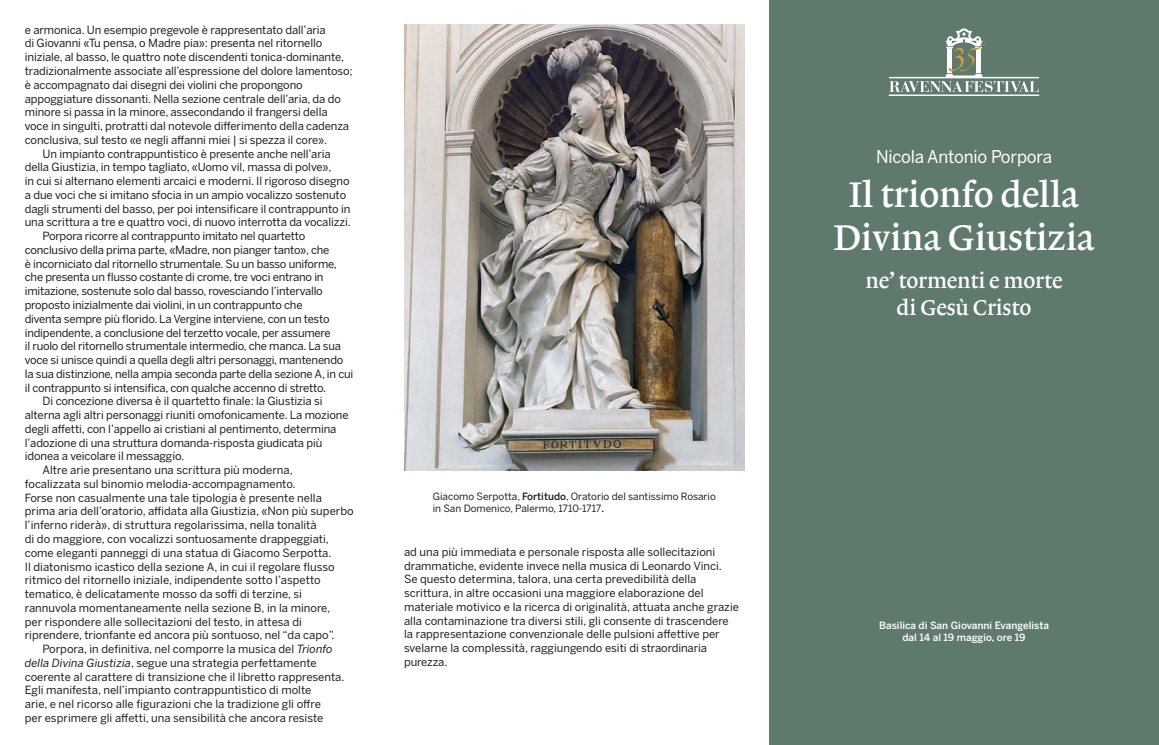
<style>
.page{position:relative;width:1159px;height:745px;background:#fff}
.page>*{position:absolute;margin:0;border:0;box-sizing:border-box;transform-origin:0 0}
.t1{font:37.5px/43.8px "Lexicon No 1 Roman B";letter-spacing:-.01em;color:#fff;text-align:center;scale:.96 1}
.t2{font:22.5px/27px "Lexicon No 1 Roman B";letter-spacing:-.01em;color:#fff;text-align:center;scale:.96 1}
.t3{font:17.5px "Benton Sans";letter-spacing:-.01em;color:#fff;scale:.96 1}
.t4{font:11.25px/13.8px "Benton Sans";letter-spacing:-.01em;color:#231f20}
.t5{font:10px/12px "Benton Sans";color:#231f20}
.t6{font:500 10px/12px "Benton Sans";color:#fff;text-align:center}
.s1{font-style:italic}
.s2{font-weight:500}
</style>
<div class="page">
<div style="left:769px;top:0;width:390px;height:744px;background:#5f7a6d"></div>
<svg style="left:889px;top:28px;width:150px;height:68px"></svg>
<img style="left:404px;top:25px;width:340px;height:445px">
<p class="t4" style="left:25px;top:23px;width:302px">e armonica. Un esempio pregevole è rappresentato dall’aria</p>
<p class="t4" style="left:25px;top:36px;width:299px">di Giovanni «Tu pensa, o Madre pia»: presenta nel ritornello</p>
<p class="t4" style="left:25px;top:50px;width:321px">iniziale, al basso, le quattro note discendenti tonica-dominante,</p>
<p class="t4" style="left:25px;top:64px;width:329px">tradizionalmente associate all’espressione del dolore lamentoso;</p>
<p class="t4" style="left:25px;top:78px;width:279px">è accompagnato dai disegni dei violini che propongono</p>
<p class="t4" style="left:25px;top:91px;width:318px">appoggiature dissonanti. Nella sezione centrale dell’aria, da do</p>
<p class="t4" style="left:25px;top:105px;width:304px">minore si passa in la minore, assecondando il frangersi della</p>
<p class="t4" style="left:25px;top:119px;width:326px">voce in singulti, protratti dal notevole differimento della cadenza</p>
<p class="t4" style="left:25px;top:133px;width:304px">conclusiva, sul testo «e negli affanni miei | si spezza il core».</p>
<p class="t4" style="left:43px;top:146px;width:290px">Un impianto contrappuntistico è presente anche nell’aria</p>
<p class="t4" style="left:25px;top:160px;width:308px">della Giustizia, in tempo tagliato, «Uomo vil, massa di polve»,</p>
<p class="t4" style="left:25px;top:174px;width:326px">in cui si alternano elementi arcaici e moderni. Il rigoroso disegno</p>
<p class="t4" style="left:25px;top:188px;width:323px">a due voci che si imitano sfocia in un ampio vocalizzo sostenuto</p>
<p class="t4" style="left:25px;top:201px;width:327px">dagli strumenti del basso, per poi intensificare il contrappunto in</p>
<p class="t4" style="left:25px;top:215px;width:327px">una scrittura a tre e quattro voci, di nuovo interrotta da vocalizzi.</p>
<p class="t4" style="left:43px;top:229px;width:264px">Porpora ricorre al contrappunto imitato nel quartetto</p>
<p class="t4" style="left:25px;top:243px;width:306px">conclusivo della prima parte, «Madre, non pianger tanto», che</p>
<p class="t4" style="left:25px;top:256px;width:314px">è incorniciato dal ritornello strumentale. Su un basso uniforme,</p>
<p class="t4" style="left:25px;top:270px;width:300px">che presenta un flusso costante di crome, tre voci entrano in</p>
<p class="t4" style="left:25px;top:284px;width:299px">imitazione, sostenute solo dal basso, rovesciando l’intervallo</p>
<p class="t4" style="left:25px;top:298px;width:279px">proposto inizialmente dai violini, in un contrappunto che</p>
<p class="t4" style="left:25px;top:311px;width:306px">diventa sempre più florido. La Vergine interviene, con un testo</p>
<p class="t4" style="left:25px;top:325px;width:307px">indipendente, a conclusione del terzetto vocale, per assumere</p>
<p class="t4" style="left:25px;top:339px;width:318px">il ruolo del ritornello strumentale intermedio, che manca. La sua</p>
<p class="t4" style="left:25px;top:352px;width:320px">voce si unisce quindi a quella degli altri personaggi, mantenendo</p>
<p class="t4" style="left:25px;top:366px;width:330px">la sua distinzione, nella ampia seconda parte della sezione A, in cui</p>
<p class="t4" style="left:25px;top:380px;width:303px">il contrappunto si intensifica, con qualche accenno di stretto.</p>
<p class="t4" style="left:43px;top:394px;width:281px">Di concezione diversa è il quartetto finale: la Giustizia si</p>
<p class="t4" style="left:25px;top:407px;width:325px">alterna agli altri personaggi riuniti omofonicamente. La mozione</p>
<p class="t4" style="left:25px;top:421px;width:313px">degli affetti, con l’appello ai cristiani al pentimento, determina</p>
<p class="t4" style="left:25px;top:435px;width:299px">l’adozione di una struttura domanda-risposta giudicata più</p>
<p class="t4" style="left:25px;top:449px;width:161px">idonea a veicolare il messaggio.</p>
<p class="t4" style="left:43px;top:462px;width:252px">Altre arie presentano una scrittura più moderna,</p>
<p class="t4" style="left:25px;top:476px;width:272px">focalizzata sul binomio melodia-accompagnamento.</p>
<p class="t4" style="left:25px;top:490px;width:299px">Forse non casualmente una tale tipologia è presente nella</p>
<p class="t4" style="left:25px;top:504px;width:330px">prima aria dell’oratorio, affidata alla Giustizia, «Non più superbo</p>
<p class="t4" style="left:25px;top:517px;width:293px">l’inferno riderà», di struttura regolarissima, nella tonalità</p>
<p class="t4" style="left:25px;top:531px;width:306px">di do maggiore, con vocalizzi sontuosamente drappeggiati,</p>
<p class="t4" style="left:25px;top:545px;width:308px">come eleganti panneggi di una statua di Giacomo Serpotta.</p>
<p class="t4" style="left:25px;top:559px;width:311px">Il diatonismo icastico della sezione A, in cui il regolare flusso</p>
<p class="t4" style="left:25px;top:572px;width:297px">ritmico del ritornello iniziale, indipendente sotto l’aspetto</p>
<p class="t4" style="left:25px;top:586px;width:279px">tematico, è delicatamente mosso da soffi di terzine, si</p>
<p class="t4" style="left:25px;top:600px;width:307px">rannuvola momentaneamente nella sezione B, in la minore,</p>
<p class="t4" style="left:25px;top:614px;width:279px">per rispondere alle sollecitazioni del testo, in attesa di</p>
<p class="t4" style="left:25px;top:627px;width:311px">riprendere, trionfante ed ancora più sontuoso, nel “da capo”.</p>
<p class="t4" style="left:43px;top:641px;width:291px">Porpora, in definitiva, nel comporre la musica del <span class="s1">Trionfo</span></p>
<p class="t4" style="left:25px;top:655px;width:293px"><span class="s1">della Divina Giustizia</span>, segue una strategia perfettamente</p>
<p class="t4" style="left:25px;top:669px;width:321px">coerente al carattere di transizione che il libretto rappresenta.</p>
<p class="t4" style="left:25px;top:682px;width:288px">Egli manifesta, nell’impianto contrappuntistico di molte</p>
<p class="t4" style="left:25px;top:696px;width:298px">arie, e nel ricorso alle figurazioni che la tradizione gli offre</p>
<p class="t4" style="left:25px;top:710px;width:300px">per esprimere gli affetti, una sensibilità che ancora resiste</p>
<p class="t5" style="left:433px;top:490px;width:285px">Giacomo Serpotta, <span class="s2">Fortitudo</span>, Oratorio del santissimo Rosario in San Domenico, Palermo, 1710-1717<span class="s2">.</span></p>
<p class="t4" style="left:404px;top:544px;width:336px">ad una più immediata e personale risposta alle sollecitazioni drammatiche, evidente invece nella musica di Leonardo Vinci.<br>Se questo determina, talora, una certa prevedibilità della scrittura, in altre occasioni una maggiore elaborazione del materiale motivico e la ricerca di originalità, attuata anche grazie alla contaminazione tra diversi stili, gli consente di trascendere la rappresentazione convenzionale delle pulsioni affettive per svelarne la complessità, raggiungendo esiti di straordinaria purezza.</p>
<h3 class="t3" style="left:876px;top:146px;width:185px">Nicola Antonio Porpora</h3>
<h1 class="t1" style="left:833px;top:172px;width:274px">Il trionfo della<br>Divina Giustizia</h1>
<h2 class="t2" style="left:865px;top:267px;width:207px">ne’ tormenti e morte di Gesù Cristo</h2>
<p class="t6" style="left:879px;top:618px;width:171px">Basilica di San Giovanni Evangelista dal 14 al 19 maggio, ore 19</p>
</div>
